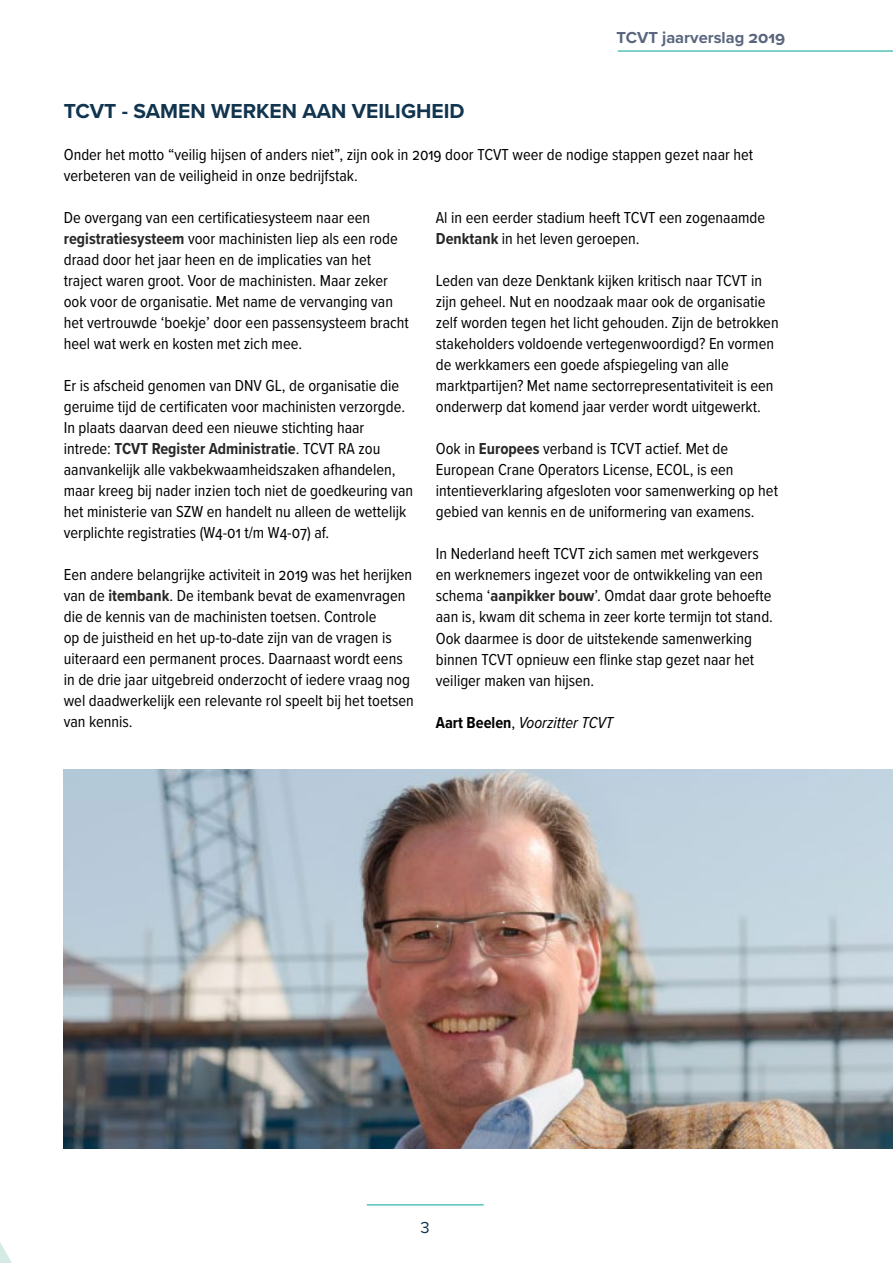
<style>
.page{position:relative;width:893px;height:1263px;background:#fff}
.page>*{position:absolute;margin:0;border:0;box-sizing:border-box;transform-origin:0 0}
.t1{font:700 21px "Proxima Nova";color:#11344f}
.t2{font:16.5px/21px "Proxima Nova Cond";color:#000}
.t3{font:italic 16.5px "Proxima Nova Cond";color:#000}
.t4{font:700 16.5px "Proxima Nova";color:#5a667f}
.t5{font:16.5px "Proxima Nova";color:#11344f}
.s1{font-weight:700;color:#282827}
.s2{font-weight:700;font-style:normal}
.s3{font-style:normal}
</style>
<div class="page">
<hr style="left:618px;top:51px;width:275px;height:1px;background:#00a495">
<hr style="left:367px;top:1204px;width:117px;height:1px;background:#00a495">
<svg style="left:0;top:855px;width:97px;height:408px"></svg>
<img style="left:64px;top:769px;width:829px;height:379px">
<p class="t4" style="left:617px;top:25px;width:170px">TCVT jaarverslag 2019</p>
<p class="t1" style="left:64px;top:96px;width:402px">TCVT - SAMEN WERKEN AAN VEILIGHEID</p>
<p class="t2" style="left:64px;top:144px;width:691px">Onder het motto “veilig hijsen of anders niet”, zijn ook in 2019 door TCVT weer de nodige stappen gezet naar het verbeteren van de veiligheid in onze bedrijfstak.</p>
<p class="t2" style="left:64px;top:207px;width:347px">De overgang van een certificatiesysteem naar een <span class="s1">registratiesysteem</span> voor machinisten liep als een rode draad door het jaar heen en de implicaties van het traject waren groot. Voor de machinisten. Maar zeker ook voor de organisatie. Met name de vervanging van het vertrouwde ‘boekje’ door een passensysteem bracht heel wat werk en kosten met zich mee.</p>
<p class="t2" style="left:64px;top:375px;width:351px">Er is afscheid genomen van DNV GL, de organisatie die geruime tijd de certificaten voor machinisten verzorgde.<br>In plaats daarvan deed een nieuwe stichting haar intrede: <span class="s1">TCVT Register Administratie</span>. TCVT RA zou aanvankelijk alle vakbekwaamheidszaken afhandelen, maar kreeg bij nader inzien toch niet de goedkeuring van het ministerie van SZW en handelt nu alleen de wettelijk verplichte registraties (W4-01 t/m W4-07) af.</p>
<p class="t2" style="left:64px;top:564px;width:352px">Een andere belangrijke activiteit in 2019 was het herijken van de <span class="s1">itembank</span>. De itembank bevat de examenvragen die de kennis van de machinisten toetsen. Controle<br>op de juistheid en het up-to-date zijn van de vragen is uiteraard een permanent proces. Daarnaast wordt eens in de drie jaar uitgebreid onderzocht of iedere vraag nog wel daadwerkelijk een relevante rol speelt bij het toetsen van kennis.</p>
<p class="t2" style="left:436px;top:207px;width:331px">Al in een eerder stadium heeft TCVT een zogenaamde<br><span class="s1">Denktank</span> in het leven geroepen.</p>
<p class="t2" style="left:436px;top:270px;width:344px">Leden van deze Denktank kijken kritisch naar TCVT in zijn geheel. Nut en noodzaak maar ook de organisatie zelf worden tegen het licht gehouden. Zijn de betrokken stakeholders voldoende vertegenwoordigd? En vormen de werkkamers een goede afspiegeling van alle marktpartijen? Met name sectorrepresentativiteit is een onderwerp dat komend jaar verder wordt uitgewerkt.</p>
<p class="t2" style="left:436px;top:438px;width:344px">Ook in <span class="s1">Europees</span> verband is TCVT actief. Met de European Crane Operators License, ECOL, is een intentieverklaring afgesloten voor samenwerking op het gebied van kennis en de uniformering van examens.</p>
<p class="t2" style="left:436px;top:543px;width:339px">In Nederland heeft TCVT zich samen met werkgevers en werknemers ingezet voor de ontwikkeling van een schema ‘<span class="s1">aanpikker bouw</span>’. Omdat daar grote behoefte aan is, kwam dit schema in zeer korte termijn tot stand.<br>Ook daarmee is door de uitstekende samenwerking binnen TCVT opnieuw een flinke stap gezet naar het veiliger maken van hijsen.</p>
<p class="t3" style="left:436px;top:710px;width:179px"><span class="s2">Aart Beelen</span><span class="s3">,</span> Voorzitter TCVT</p>
<p class="t5" style="left:421px;top:1215px;width:11px">3</p>
</div>
